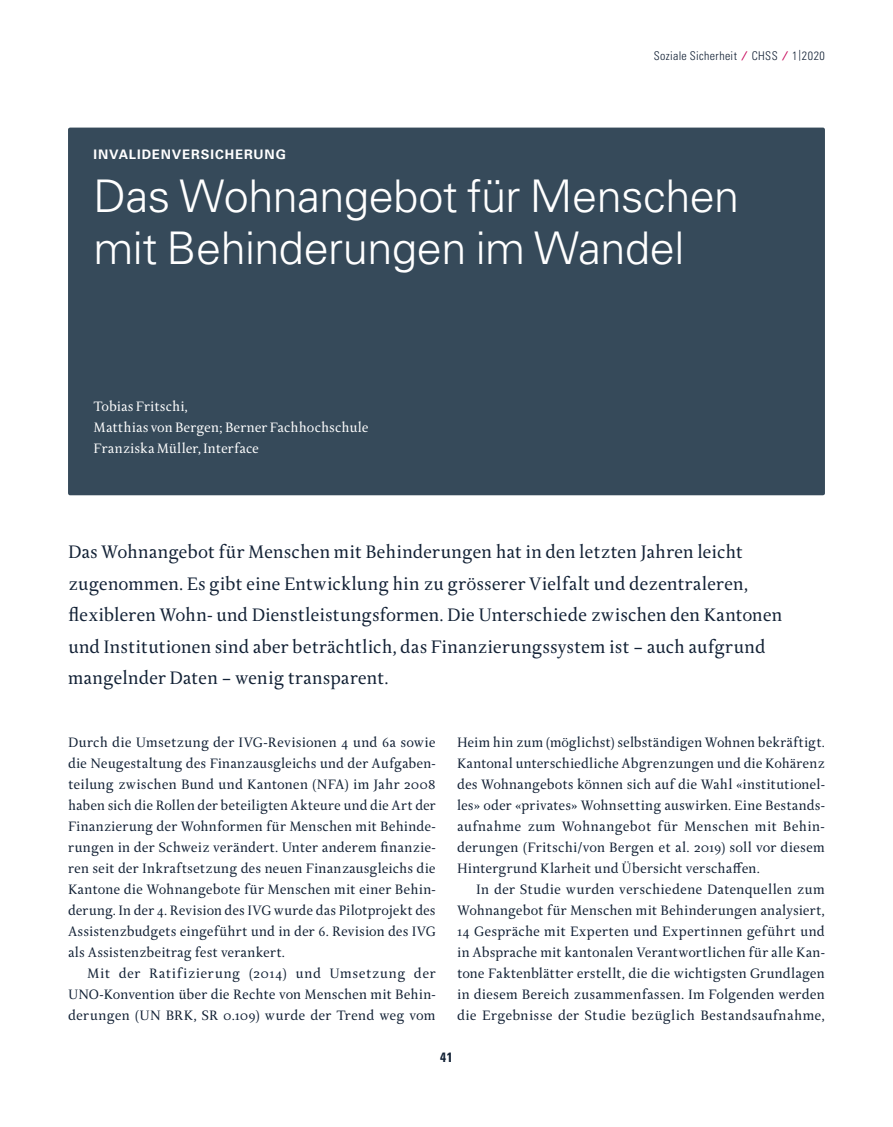
<style>
.page{position:relative;width:893px;height:1127px;background:#fff}
.page>*{position:absolute;margin:0;border:0;box-sizing:border-box;transform-origin:0 0}
._04_Rubrik_Einleitun{font:300 45px/52.5px "Univers LT Std";letter-spacing:-.01em;color:#fff}
._04_Lead{font:19.5px/31.5px "Delicato Pro";letter-spacing:-.01em;color:#122135}
._03_Grundtext{font:14.7px/21px "Delicato Pro";letter-spacing:.005em;color:#122135;text-align:justify}
._03a_Grundtext_ohne{font:14.7px/21px "Delicato Pro";letter-spacing:-.005em;color:#122135;text-align:justify}
._06_Autor_Rubrik_Ein{font:14.7px "Delicato Pro";letter-spacing:-.005em;color:#fff}
.t1{font:700 condensed 13.5px "Univers LT Std";color:#122135}
._04_Rubrik_Einleitun-2{font:700 13.2px "Univers LT Std";letter-spacing:.065em;color:#fff}
.t2{font:300 condensed 12px "Univers LT Std";letter-spacing:.03em;color:#122135}
.s1{font-weight:700;font-stretch:normal;color:#c70458}
.s2{font-size:10.8px}
</style>
<div class="page">
<div style="left:68px;top:128px;width:757px;height:367px;background:#364a5a;border-radius:2px"></div>
<p class="t2" style="left:654px;top:48px;width:173px">Soziale Sicherheit <span class="s1">⁄</span> CHSS <span class="s1">⁄</span> 1<span class="s2">|</span>2020</p>
<p class="_04_Rubrik_Einleitun-2" style="left:94px;top:147px;width:194px">INVALIDENVERSICHERUNG</p>
<p class="_04_Rubrik_Einleitun" style="left:94px;top:170px;width:647px">Das Wohnangebot für Menschen mit Behinderungen im Wandel</p>
<p class="_06_Autor_Rubrik_Ein" style="left:94px;top:398px;width:96px">Tobias Fritschi,</p>
<p class="_06_Autor_Rubrik_Ein" style="left:94px;top:419px;width:277px">Matthias von Bergen; Berner Fachhochschule</p>
<p class="_06_Autor_Rubrik_Ein" style="left:94px;top:440px;width:167px">Franziska Müller, Interface</p>
<p class="_04_Lead" style="left:68px;top:537px;width:716px">Das Wohnangebot für Menschen mit Behinderungen hat in den letzten Jahren leicht zugenommen. Es gibt eine Entwicklung hin zu grösserer Vielfalt und dezentraleren, flexibleren Wohn- und Dienstleistungsformen. Die Unterschiede zwischen den Kantonen und Institutionen sind aber beträchtlich, das Finanzierungssystem ist – auch aufgrund mangelnder Daten – wenig transparent.</p>
<p class="_03a_Grundtext_ohne" style="left:68px;top:732px;width:369px">Durch die Umsetzung der IVG-Revisionen 4 und 6a sowie die Neugestaltung des Finanzausgleichs und der Aufgaben&shy;teilung zwischen Bund und Kantonen (NFA) im Jahr 2008 haben sich die Rollen der beteiligten Akteure und die Art der Finanzierung der Wohnformen für Menschen mit Behinde&shy;rungen in der Schweiz verändert. Unter anderem finanzie&shy;ren seit der Inkraftsetzung des neuen Finanzausgleichs die Kantone die Wohnangebote für Menschen mit einer Behin&shy;derung. In der 4. Revision des IVG wurde das Pilotprojekt des Assistenzbudgets eingeführt und in der 6. Revision des IVG als Assistenzbeitrag fest verankert.</p>
<p class="_03_Grundtext" style="left:68px;top:963px;width:369px;text-indent:19px">Mit der Ratifizierung (2014) und Umsetzung der UNO-Konvention über die Rechte von Menschen mit Behin&shy;derungen (UN BRK, SR 0.109) wurde der Trend weg vom</p>
<p class="_03_Grundtext" style="left:457px;top:732px;width:369px">Heim hin zum (möglichst) selbständigen Wohnen bekräftigt.<br>Kantonal unterschiedliche Abgrenzungen und die Kohärenz des Wohnangebots können sich auf die Wahl «institutionel&shy;les» oder «privates» Wohnsetting auswirken. Eine Bestands&shy;aufnahme zum Wohnangebot für Menschen mit Behin&shy;derungen (Fritschi/von Bergen et al. 2019) soll vor diesem Hintergrund Klarheit und Übersicht verschaffen.</p>
<p class="_03_Grundtext" style="left:457px;top:879px;width:369px;text-indent:19px">In der Studie wurden verschiedene Datenquellen zum Wohnangebot für Menschen mit Behinderungen analysiert, 14 Gespräche mit Experten und Expertinnen geführt und in Absprache mit kantonalen Verantwortlichen für alle Kan&shy;tone Faktenblätter erstellt, die die wichtigsten Grundlagen in diesem Bereich zusammenfassen. Im Folgenden werden die Ergebnisse der Studie bezüglich Bestandsaufnahme,</p>
<p class="t1" style="left:440px;top:1049px;width:14px">41</p>
</div>
